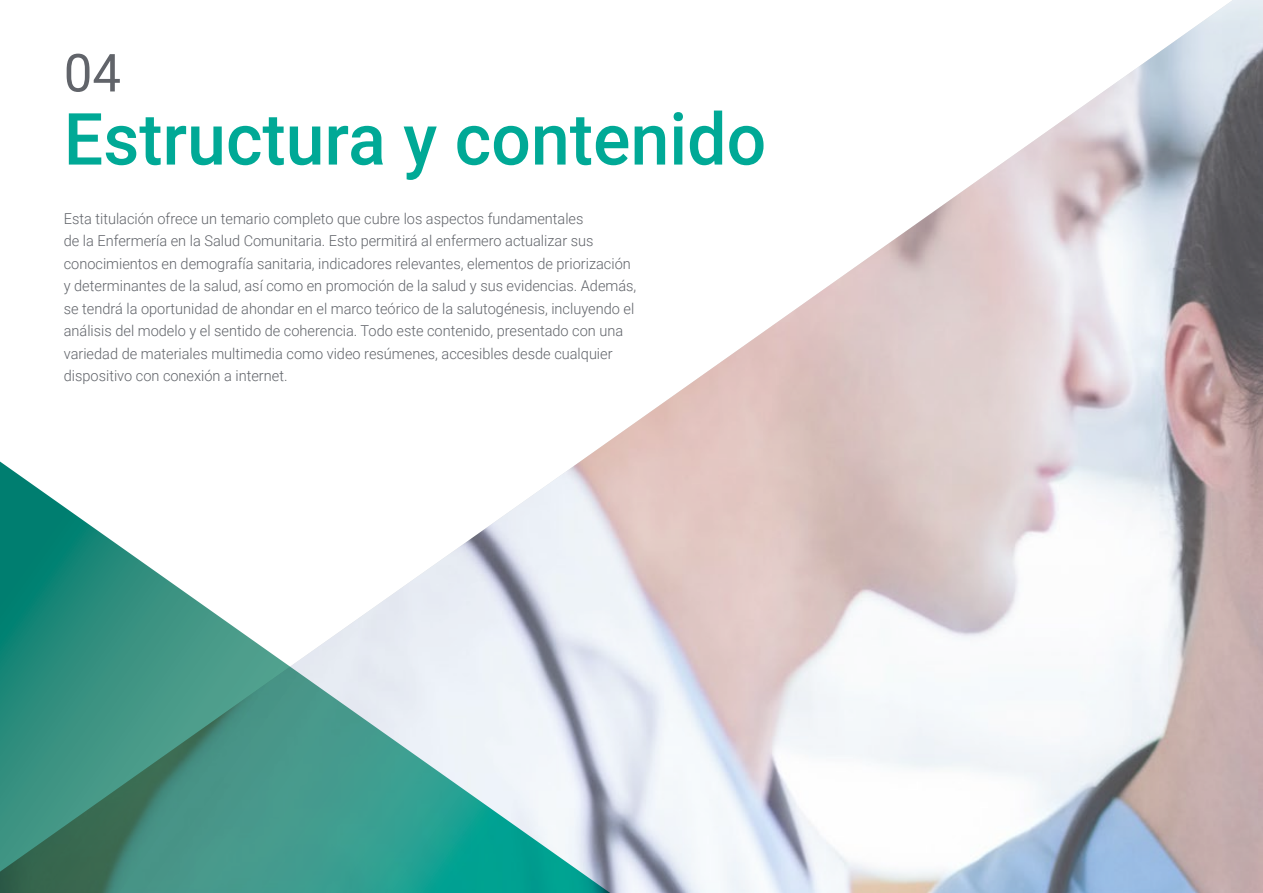
<style>
.page{position:relative;width:1263px;height:893px;background:#fff}
.page>*{position:absolute;margin:0;border:0;box-sizing:border-box;transform-origin:0 0}
.t1{font:500 72px "Roboto";color:#00a996}
.t2{font:52.5px "Roboto";color:#61646a}
.t3{font:300 15px/22.5px "Roboto";color:#61646a}
</style>
<div class="page">
<img style="left:602px;top:0;width:661px;height:893px">
<svg style="left:0;top:446px;width:640px;height:447px"></svg>
<h2 class="t2" style="left:64px;top:36px;width:59px">04</h2>
<h1 class="t1" style="left:64px;top:89px;width:704px">Estructura y contenido</h1>
<p class="t3" style="left:64px;top:207px;width:574px">Esta titulación ofrece un temario completo que cubre los aspectos fundamentales<br>de la Enfermería en la Salud Comunitaria. Esto permitirá al enfermero actualizar sus conocimientos en demografía sanitaria, indicadores relevantes, elementos de priorización y determinantes de la salud, así como en promoción de la salud y sus evidencias. Además, se tendrá la oportunidad de ahondar en el marco teórico de la salutogénesis, incluyendo el análisis del modelo y el sentido de coherencia. Todo este contenido, presentado con una variedad de materiales multimedia como video resúmenes, accesibles desde cualquier dispositivo con conexión a internet.</p>
</div>
